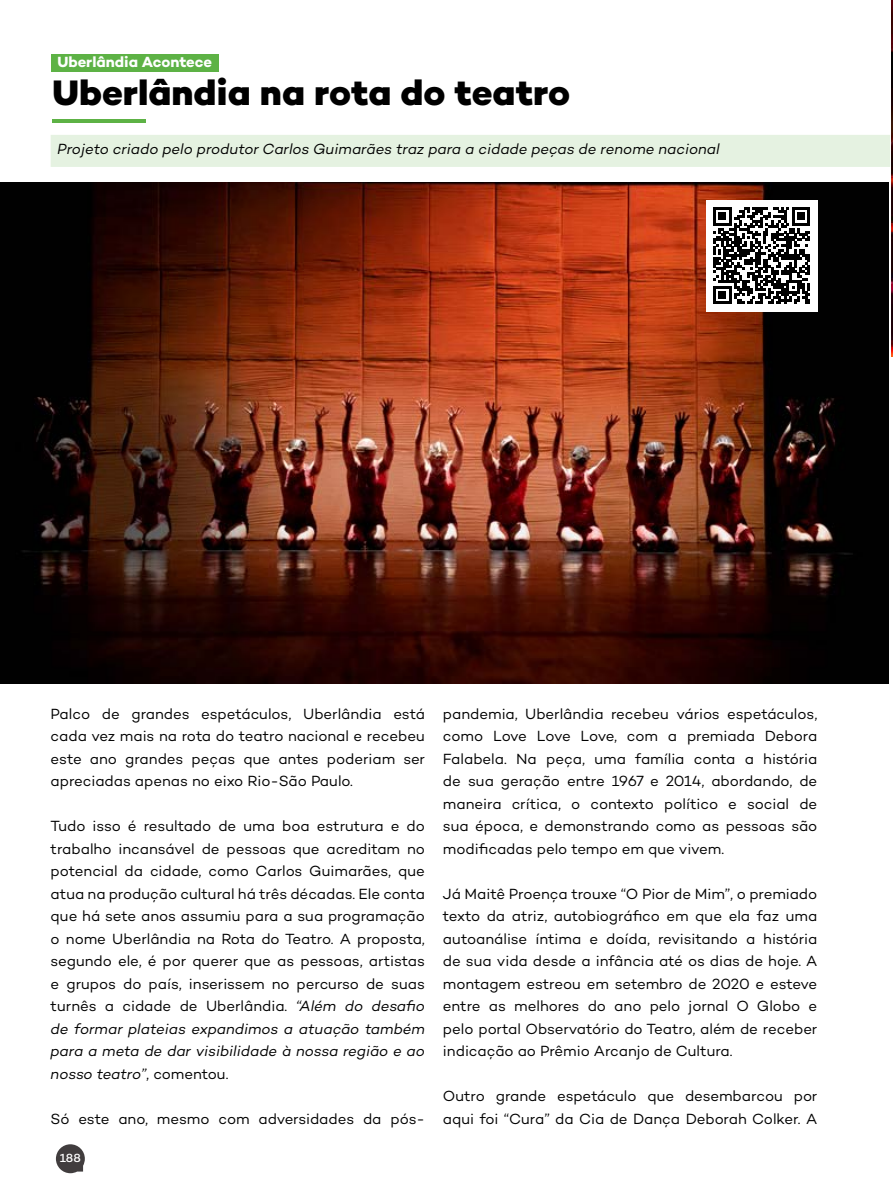
<style>
.page{position:relative;width:893px;height:1191px;background:#fff}
.page>*{position:absolute;margin:0;border:0;box-sizing:border-box;transform-origin:0 0}
.t1{font:800 36px "Campton";color:#000}
.t2{font:15px/22.5px "Campton";letter-spacing:-.005em;color:#000;text-align:justify}
.t3{font:italic 15px "Campton";color:#000}
.t4{font:700 15px "Campton";color:#fff}
.t5{font:500 12px "Campton";color:#fff}
.s1{font-style:italic}
</style>
<div class="page">
<svg style="left:56px;top:1144px;width:29px;height:29px"></svg>
<div style="left:51px;top:54px;width:167px;height:17px;background:#5db245"></div>
<hr style="left:53px;top:119px;width:93px;height:4px;background:#5db245">
<div style="left:51px;top:135px;width:839px;height:32px;background:#e5f2e1"></div>
<img style="left:0;top:183px;width:889px;height:501px">
<div style="left:706px;top:200px;width:111px;height:111px;background:#fff"></div>
<svg style="left:713px;top:207px;width:97px;height:97px"></svg>
<img style="left:892px;top:0;width:1px;height:356px">
<p class="t4" style="left:57px;top:52px;width:156px">Uberlândia Acontece</p>
<h1 class="t1" style="left:53px;top:70px;width:519px">Uberlândia na rota do teatro</h1>
<p class="t3" style="left:57px;top:139px;width:664px">Projeto criado pelo produtor Carlos Guimarães traz para a cidade peças de renome nacional</p>
<p class="t2" style="left:51px;top:702px;width:376px">Palco de grandes espetáculos, Uberlândia está cada vez mais na rota do teatro nacional e recebeu este ano grandes peças que antes poderiam ser apreciadas apenas no eixo Rio-São Paulo.</p>
<p class="t2" style="left:51px;top:814px;width:376px">Tudo isso é resultado de uma boa estrutura e do trabalho incansável de pessoas que acreditam no potencial da cidade, como Carlos Guimarães, que atua na produção cultural há três décadas. Ele conta que há sete anos assumiu para a sua programação o nome Uberlândia na Rota do Teatro. A proposta, segundo ele, é por querer que as pessoas, artistas e grupos do país, inserissem no percurso de suas turnês a cidade de Uberlândia. <span class="s1">“Além do desafio de formar plateias expandimos a atuação também para a meta de dar visibilidade à nossa região e ao nosso teatro”</span>, comentou.</p>
<p class="t2" style="left:51px;top:1107px;width:376px">Só este ano, mesmo com adversidades da pós-</p>
<p class="t5" style="left:60px;top:1150px;width:23px">188</p>
<p class="t2" style="left:443px;top:702px;width:376px">pandemia, Uberlândia recebeu vários espetáculos, como Love Love Love, com a premiada Debora Falabela. Na peça, uma família conta a história de sua geração entre 1967 e 2014, abordando, de maneira crítica, o contexto político e social de sua época, e demonstrando como as pessoas são modificadas pelo tempo em que vivem.</p>
<p class="t2" style="left:443px;top:882px;width:376px">Já Maitê Proença trouxe “O Pior de Mim”, o premiado texto da atriz, autobiográfico em que ela faz uma autoanálise íntima e doída, revisitando a história de sua vida desde a infância até os dias de hoje. A montagem estreou em setembro de 2020 e esteve entre as melhores do ano pelo jornal O Globo e pelo portal Observatório do Teatro, além de receber indicação ao Prêmio Arcanjo de Cultura.</p>
<p class="t2" style="left:443px;top:1084px;width:376px">Outro grande espetáculo que desembarcou por aqui foi “Cura” da Cia de Dança Deborah Colker. A</p>
</div>
